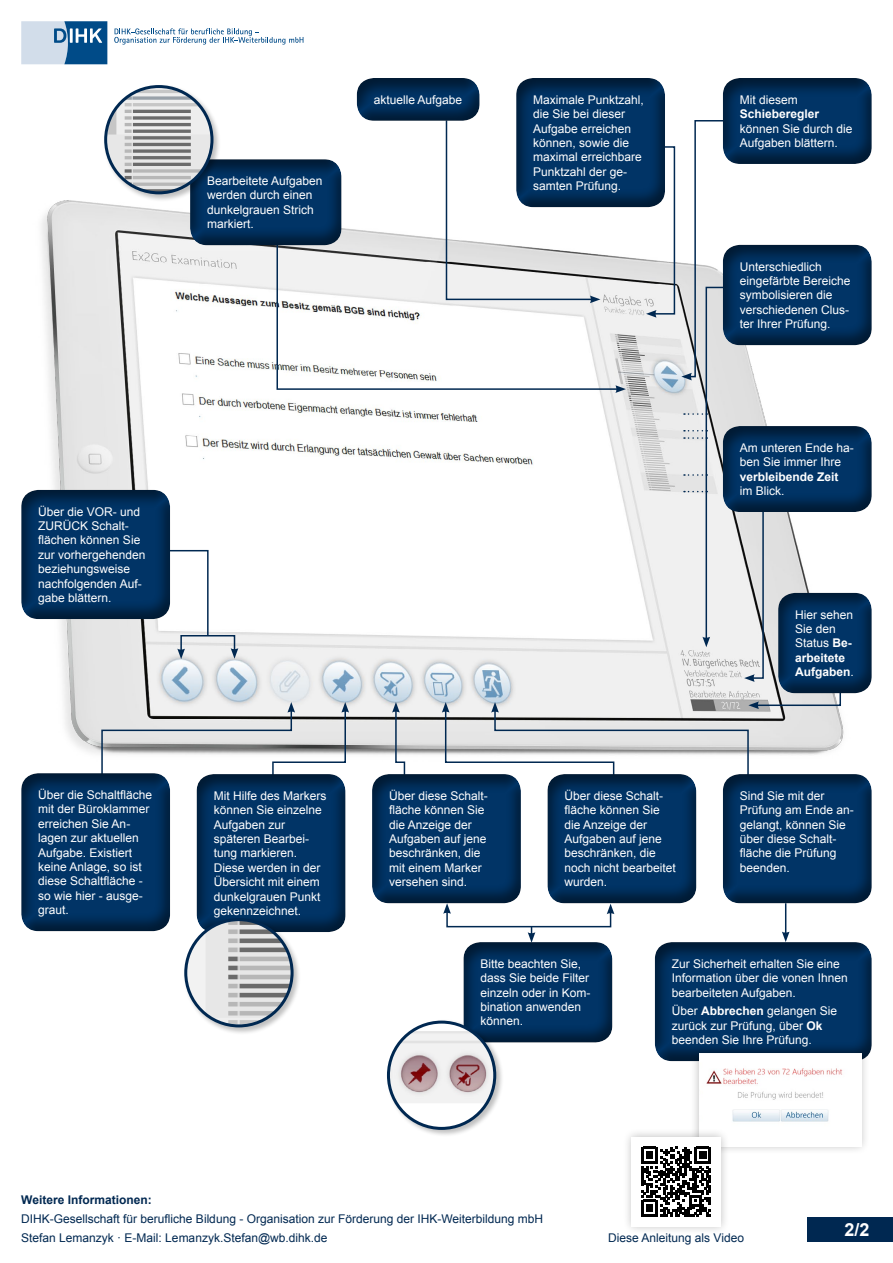
<style>
.page{position:relative;width:893px;height:1263px;background:#fff}
.page>*{position:absolute;margin:0;border:0;box-sizing:border-box;transform-origin:0 0}
.t1{font:700 18px "Arial";color:#fff}
.t2{font:12px/14.4px "Arial";color:#fff}
.t3{font:12px/18.6px "Arial";color:#002851}
.t4{font:700 12px "Arial";color:#fff}
.t5{font:700 12px "Arial";color:#002851}
.s1{font-weight:700}
</style>
<div class="page">
<svg style="left:21px;top:21px;width:86px;height:43px;background:#7aa0c1"></svg>
<svg style="left:114px;top:28px;width:189px;height:17px"></svg>
<div style="left:808px;top:1218px;width:85px;height:24px;background:#002851"></div>
<img style="left:41px;top:200px;width:803px;height:555px">
<div style="left:180px;top:635px;width:55px;height:17px;border:2px solid #002851"></div>
<svg style="left:177px;top:649px;width:8px;height:10px"></svg>
<svg style="left:231px;top:648px;width:7px;height:11px"></svg>
<div style="left:446px;top:911px;width:165px;height:16px;border:2px solid #002851"></div>
<svg style="left:443px;top:904px;width:8px;height:10px"></svg>
<svg style="left:607px;top:904px;width:7px;height:10px"></svg>
<svg style="left:163px;top:549px;width:46px;height:88px"></svg>
<svg style="left:101px;top:702px;width:248px;height:62px"></svg>
<svg style="left:392px;top:702px;width:14px;height:62px"></svg>
<svg style="left:528px;top:927px;width:7px;height:5px"></svg>
<hr style="left:785px;top:903px;width:1px;height:31px;background:#002851">
<svg style="left:276px;top:236px;width:166px;height:155px"></svg>
<svg style="left:442px;top:120px;width:400px;height:644px"></svg>
<div style="left:344px;top:68px;width:149px;height:54px;background:#000;opacity:.5"></div>
<div style="left:503px;top:68px;width:176px;height:140px;background:#000;opacity:.5"></div>
<div style="left:710px;top:68px;width:176px;height:96px;background:#000;opacity:.5"></div>
<div style="left:710px;top:235px;width:176px;height:111px;background:#000;opacity:.5"></div>
<div style="left:177px;top:149px;width:178px;height:96px;background:#000;opacity:.5"></div>
<div style="left:710px;top:416px;width:176px;height:96px;background:#000;opacity:.5"></div>
<div style="left:765px;top:583px;width:120px;height:111px;background:#000;opacity:.5"></div>
<div style="left:8px;top:480px;width:176px;height:139px;background:#000;opacity:.5"></div>
<div style="left:8px;top:763px;width:176px;height:168px;background:#000;opacity:.5"></div>
<div style="left:359px;top:764px;width:176px;height:140px;background:#000;opacity:.5"></div>
<div style="left:535px;top:764px;width:175px;height:140px;background:#000;opacity:.5"></div>
<div style="left:184px;top:764px;width:175px;height:168px;background:#000;opacity:.5"></div>
<div style="left:710px;top:764px;width:176px;height:140px;background:#000;opacity:.5"></div>
<div style="left:642px;top:932px;width:243px;height:129px;background:#000;opacity:.5"></div>
<div style="left:451px;top:932px;width:175px;height:111px;background:#000;opacity:.5"></div>
<div style="left:183px;top:916px;width:118px;height:119px;background:#000;opacity:.25"></div>
<img style="left:186px;top:920px;width:106px;height:106px;border-radius:53px">
<div style="left:184px;top:918px;width:110px;height:109px;border:3px solid #002851;border-radius:50%"></div>
<div style="left:386px;top:1019px;width:118px;height:118px;background:#000;opacity:.25"></div>
<div style="left:388px;top:1022px;width:107px;height:106px;background:#fff;border-radius:50%"></div>
<img style="left:388px;top:1022px;width:107px;height:81px">
<div style="left:387px;top:1020px;width:109px;height:110px;border:3px solid #002851;border-radius:50%"></div>
<div style="left:690px;top:1044px;width:180px;height:111px;background:#000;opacity:.25"></div>
<img style="left:699px;top:1053px;width:162px;height:93px">
<div style="left:103px;top:84px;width:118px;height:118px;background:#000;opacity:.25"></div>
<img style="left:106px;top:87px;width:106px;height:106px;border-radius:53px">
<div style="left:104px;top:85px;width:109px;height:109px;border:3px solid #002851;border-radius:50%"></div>
<div style="left:622px;top:1128px;width:108px;height:108px;background:#000;opacity:.25"></div>
<div style="left:631px;top:1137px;width:90px;height:89px;background:#fff"></div>
<svg style="left:641px;top:1146px;width:70px;height:70px"></svg>
<p class="t2" style="left:38px;top:504px;width:109px">Über die VOR- und<br>ZURÜCK Schalt&shy;flächen können Sie zur vorhergehenden beziehungsweise nachfolgenden Auf&shy;gabe blättern.</p>
<p class="t2" style="left:207px;top:174px;width:117px">Bearbeitete Aufgaben werden durch einen dunkelgrauen Strich markiert.</p>
<p class="t2" style="left:374px;top:92px;width:90px">aktuelle Aufgabe</p>
<p class="t2" style="left:533px;top:92px;width:112px">Maximale Punktzahl, die Sie bei dieser<br>Aufgabe erreichen können, sowie die maximal erreichbare<br>Punktzahl der ge&shy;samten Prüfung.</p>
<p class="t2" style="left:740px;top:92px;width:60px">Mit diesem</p>
<p class="t4" style="left:740px;top:106px;width:81px">Schieberegler</p>
<p class="t2" style="left:740px;top:121px;width:114px">können Sie durch die<br>Aufgaben blättern.</p>
<p class="t2" style="left:740px;top:259px;width:112px">Unterschiedlich eingefärbte Bereiche symbolisieren die verschiedenen Clus&shy;ter Ihrer Prüfung.</p>
<p class="t2" style="left:740px;top:440px;width:115px">Am unteren Ende ha&shy;ben Sie immer Ihre</p>
<p class="t4" style="left:740px;top:468px;width:100px">verbleibende Zeit</p>
<p class="t2" style="left:740px;top:484px;width:46px">im Blick.</p>
<p class="t2" style="left:795px;top:607px;width:60px">Hier sehen<br>Sie den<br>Status <span class="s1">Be&shy;arbeitete<br>Aufgaben</span>.</p>
<p class="t2" style="left:38px;top:788px;width:115px">Über die Schaltfläche mit der Büroklammer erreichen Sie An&shy;lagen zur aktuellen<br>Aufgabe. Existiert keine Anlage, so ist diese Schaltfläche - so wie hier - ausge&shy;graut.</p>
<p class="t2" style="left:389px;top:788px;width:100px">Über diese Schalt&shy;fläche können Sie die Anzeige der<br>Aufgaben auf jene beschränken, die mit einem Marker versehen sind.</p>
<p class="t2" style="left:564px;top:788px;width:113px">Über diese Schalt&shy;fläche können Sie die Anzeige der<br>Aufgaben auf jene beschränken, die noch nicht bearbeitet wurden.</p>
<p class="t2" style="left:214px;top:788px;width:114px">Mit Hilfe des Markers können Sie einzelne<br>Aufgaben zur späteren Bearbei&shy;tung markieren.<br>Diese werden in der<br>Übersicht mit einem dunkelgrauen Punkt gekennzeichnet.</p>
<p class="t2" style="left:740px;top:788px;width:115px">Sind Sie mit der<br>Prüfung am Ende an&shy;gelangt, können Sie über diese Schalt&shy;fläche die Prüfung beenden.</p>
<p class="t2" style="left:480px;top:956px;width:112px">Bitte beachten Sie, dass Sie beide Filter einzeln oder in Kom&shy;bination anwenden können.</p>
<p class="t2" style="left:672px;top:956px;width:178px">Zur Sicherheit erhalten Sie eine<br>Information über die vonen Ihnen bearbeiteten Aufgaben.</p>
<p class="t2" style="left:672px;top:1004px;width:167px">Über <span class="s1">Abbrechen</span> gelangen Sie zurück zur Prüfung, über <span class="s1">Ok </span>beenden Sie Ihre Prüfung.</p>
<p class="t5" style="left:21px;top:1192px;width:132px">Weitere Informationen:</p>
<p class="t3" style="left:21px;top:1210px;width:523px">DIHK-Gesellschaft für berufliche Bildung - Organisation zur Förderung der IHK-Weiterbildung mbH<br>Stefan Lemanzyk · E-Mail: Lemanzyk.Stefan@wb.dihk.de</p>
<p class="t3" style="left:608px;top:1228px;width:137px">Diese Anleitung als Video</p>
<h1 class="t1" style="left:844px;top:1218px;width:27px">2/2</h1>
</div>
